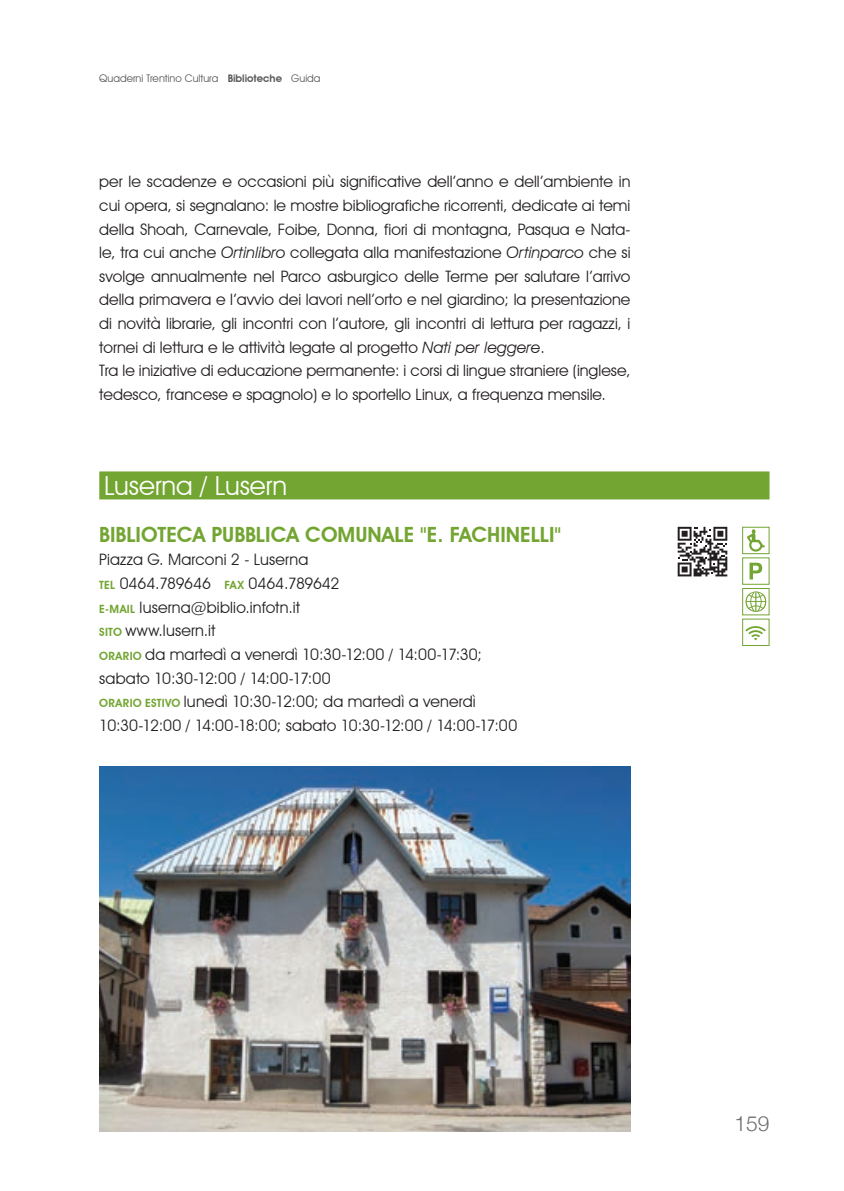
<style>
.page{position:relative;width:844px;height:1191px;background:#fff}
.page>*{position:absolute;margin:0;border:0;box-sizing:border-box;transform-origin:0 0}
.t1{font:26.25px "Avant Garde IT Cby BT";color:#fff}
.t2{font:600 21px "Avant Garde IT Cby BT";color:#73a532}
.t3{font:300 21px "Helvetica Neue";color:#6c6d70}
.t4{font:15.75px/23.6px "Avant Garde IT Cby BT";color:#231f20}
.t5{font:600 11.38px "Avant Garde IT Cby BT";letter-spacing:.03em;color:#73a532}
.t6{font:10.5px "Avant Garde IT Cby BT";color:#57585a}
.s1{font-weight:600}
.s2{font-style:italic}
.s3{font-weight:600;font-size:11.38px;color:#73a532}
</style>
<div class="page">
<div style="left:99px;top:471px;width:670px;height:28px;background:#73a532"></div>
<svg style="left:747px;top:529px;width:17px;height:22px"></svg>
<div style="left:742px;top:527px;width:27px;height:27px;border:1px solid #73a532"></div>
<svg style="left:749px;top:562px;width:13px;height:17px"></svg>
<div style="left:742px;top:557px;width:27px;height:28px;border:1px solid #73a532"></div>
<svg style="left:745px;top:591px;width:21px;height:21px"></svg>
<div style="left:742px;top:588px;width:27px;height:27px;border:1px solid #73a532"></div>
<svg style="left:745px;top:626px;width:20px;height:14px"></svg>
<div style="left:742px;top:618px;width:27px;height:28px;border:1px solid #73a532"></div>
<img style="left:99px;top:766px;width:531px;height:365px">
<svg style="left:677px;top:527px;width:50px;height:49px"></svg>
<p class="t6" style="left:99px;top:72px;width:223px">Quaderni Trentino Cultura <span class="s1">BIBLIOTECHE</span> Guida</p>
<p class="t4" style="left:99px;top:170px;width:532px">per le scadenze e occasioni più significative dell’anno e dell’ambiente in cui opera, si segnalano: le mostre bibliografiche ricorrenti, dedicate ai temi della Shoah, Carnevale, Foibe, Donna, fiori di montagna, Pasqua e Nata&shy;le, tra cui anche <span class="s2">Ortinlibro</span> collegata alla manifestazione <span class="s2">Ortinparco</span> che si svolge annualmente nel Parco asburgico delle Terme per salutare l’arrivo della primavera e l’avvio dei lavori nell’orto e nel giardino; la presentazione di novità librarie, gli incontri con l’autore, gli incontri di lettura per ragazzi, i tornei di lettura e le attività legate al progetto <span class="s2">Nati per leggere</span>.<br>Tra le iniziative di educazione permanente: i corsi di lingue straniere (inglese, tedesco, francese e spagnolo) e lo sportello Linux, a frequenza mensile.</p>
<h1 class="t1" style="left:104px;top:469px;width:184px">Luserna / Lusern</h1>
<h2 class="t2" style="left:99px;top:522px;width:463px">BIBLIOTECA PUBBLICA COMU NALE "E. FACHINELLI"</h2>
<p class="t4" style="left:99px;top:548px;width:241px">Piazza G. Marconi 2 - Luserna<br><span class="s3">TEL</span> 0464.789646 <span class="s3">FAX</span> 0464.789642<br><span class="s3">E-MAIL</span> luserna@biblio.infotn.it</p>
<p class="t5" style="left:99px;top:625px;width:7px">SITO</p>
<p class="t4" style="left:99px;top:619px;width:384px;text-indent:26px">www.lusern.it<br><span class="s3">ORARIO</span> da martedì a venerdì 10:30-12:00 / 14:00-17:30; sabato 10:30-12:00 / 14:00-17:00</p>
<p class="t5" style="left:99px;top:696px;width:59px">ORARIO ESTIVO</p>
<p class="t4" style="left:99px;top:689px;width:419px;text-indent:85px">lunedì 10:30-12:00; da martedì a venerdì<br>10:30-12:00 / 14:00-18:00; sabato 10:30-12:00 / 14:00-17:00</p>
<h2 class="t3" style="left:734px;top:1107px;width:37px">159</h2>
</div>
